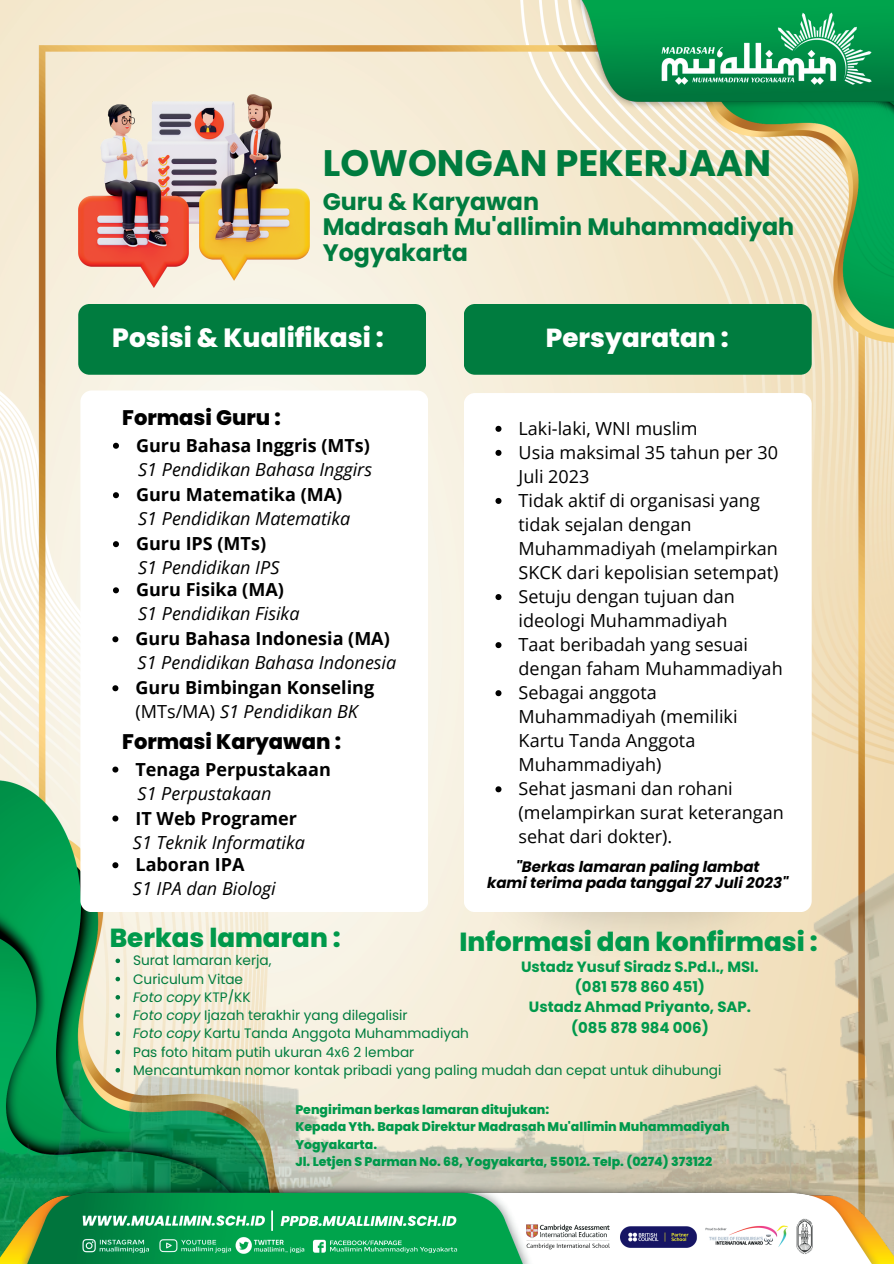
<style>
.page{position:relative;width:894px;height:1264px;background:#fff}
.page>*{position:absolute;margin:0;border:0;box-sizing:border-box;transform-origin:0 0}
.t1{font:700 36.75px "Poppins";color:#007c3f}
.t2{font:800 26.4px "Poppins";color:#fff}
.t3{font:800 26.1px "Poppins";color:#00994b}
.t4{font:800 26.1px "Poppins";color:#fff}
.t5{font:700 23.85px/26px "Poppins";color:#007c3f}
.t6{font:800 21px "Poppins";color:#000}
.t7{font:18px/24px "Open Sans";color:#000}
.t8{font:700 18px/24px "Open Sans";color:#000}
.t9{font:italic 18px "Open Sans";color:#000}
.t10{font:italic 700 15px "Poppins";color:#000}
.t11{font:700 14.85px "Poppins";color:#00994b}
.t12{font:13.65px "Poppins";color:#007c3f}
.t13{font:italic 13.65px "Poppins";color:#007c3f}
.t14{font:800 12.45px/17.2px "Poppins";color:#00994b}
.s1{font-weight:400}
.s2{font-weight:400;font-style:italic}
.s3{font-style:normal}
.s4{font-style:italic}
</style>
<div class="page">
<img style="left:0;top:0;width:893px;height:843px">
<img style="left:0;top:843px;width:893px;height:332px">
<img style="left:563px;top:0;width:330px;height:117px">
<img style="left:463px;top:903px;width:348px;height:80px">
<div style="left:463px;top:304px;width:348px;height:71px;background:#007c3f;border-radius:11px"></div>
<div style="left:463px;top:393px;width:348px;height:518px;background:#fff;border-radius:11px"></div>
<img style="left:0;top:1175px;width:893px;height:88px">
<img style="left:78px;top:94px;width:231px;height:194px">
<div style="left:78px;top:304px;width:348px;height:71px;background:#007c3f;border-radius:11px"></div>
<div style="left:80px;top:390px;width:348px;height:522px;background:#fff;border-radius:11px"></div>
<svg style="left:113px;top:443px;width:6px;height:6px"></svg>
<svg style="left:113px;top:492px;width:6px;height:6px"></svg>
<svg style="left:113px;top:541px;width:6px;height:6px"></svg>
<svg style="left:113px;top:587px;width:6px;height:6px"></svg>
<svg style="left:112px;top:636px;width:6px;height:6px"></svg>
<svg style="left:112px;top:685px;width:6px;height:6px"></svg>
<svg style="left:112px;top:766px;width:6px;height:6px"></svg>
<svg style="left:112px;top:815px;width:6px;height:6px"></svg>
<svg style="left:112px;top:862px;width:6px;height:6px"></svg>
<svg style="left:495px;top:426px;width:6px;height:6px"></svg>
<svg style="left:495px;top:450px;width:6px;height:6px"></svg>
<svg style="left:495px;top:498px;width:6px;height:6px"></svg>
<svg style="left:495px;top:594px;width:6px;height:6px"></svg>
<svg style="left:495px;top:642px;width:6px;height:6px"></svg>
<svg style="left:495px;top:690px;width:6px;height:6px"></svg>
<svg style="left:495px;top:786px;width:6px;height:6px"></svg>
<svg style="left:115px;top:958px;width:5px;height:5px"></svg>
<svg style="left:115px;top:976px;width:5px;height:5px"></svg>
<svg style="left:115px;top:995px;width:5px;height:4px"></svg>
<svg style="left:115px;top:1013px;width:5px;height:4px"></svg>
<svg style="left:115px;top:1031px;width:5px;height:5px"></svg>
<svg style="left:115px;top:1049px;width:5px;height:5px"></svg>
<svg style="left:115px;top:1067px;width:5px;height:5px"></svg>
<p class="t1" style="left:322px;top:137px;width:450px">LOWONGAN PEKERJAAN</p>
<p class="t5" style="left:322px;top:188px;width:218px">Guru &amp; Karyawan</p>
<p class="t5" style="left:322px;top:214px;width:473px">Madrasah Mu'allimin Muhammadiyah<br>Yogyakarta</p>
<p class="t2" style="left:112px;top:319px;width:273px">Posisi &amp; Kualifikasi :</p>
<p class="t6" style="left:122px;top:402px;width:160px">Formasi Guru :</p>
<p class="t8" style="left:136px;top:433px;width:235px">Guru Bahasa Inggris (MTs)</p>
<p class="t9" style="left:138px;top:456px;width:235px">S1 Pendidikan Bahasa Inggirs</p>
<p class="t8" style="left:136px;top:482px;width:208px">Guru Matematika (MA)</p>
<p class="t9" style="left:138px;top:506px;width:214px">S1 Pendidikan Matematika</p>
<p class="t8" style="left:136px;top:531px;width:131px">Guru IPS (MTs)</p>
<p class="t9" style="left:138px;top:555px;width:143px">S1 Pendidikan IPS</p>
<p class="t8" style="left:136px;top:577px;width:149px">Guru Fisika (MA)</p>
<p class="t9" style="left:138px;top:601px;width:163px">S1 Pendidikan Fisika</p>
<p class="t8" style="left:135px;top:626px;width:256px">Guru Bahasa Indonesia (MA)</p>
<p class="t9" style="left:138px;top:650px;width:260px">S1 Pendidikan Bahasa Indonesia</p>
<p class="t8" style="left:135px;top:675px;width:240px">Guru Bimbingan Konseling <span class="s1">(MTs/MA)</span> <span class="s2">S1 Pendidikan BK</span></p>
<p class="t6" style="left:122px;top:727px;width:220px">Formasi Karyawan :</p>
<p class="t8" style="left:135px;top:756px;width:197px">Tenaga Perpustakaan</p>
<p class="t9" style="left:138px;top:780px;width:135px">S1 Perpustakaan</p>
<p class="t8" style="left:135px;top:805px;width:163px">IT Web Programer</p>
<p class="t9" style="left:133px;top:829px;width:173px">S1 Teknik Informatika</p>
<p class="t4" style="left:545px;top:319px;width:184px">Persyaratan :</p>
<p class="t7" style="left:518px;top:416px;width:180px">Laki-laki, WNI muslim</p>
<p class="t7" style="left:518px;top:440px;width:261px">Usia maksimal 35 tahun per 30<br>Juli 2023</p>
<p class="t7" style="left:518px;top:488px;width:261px">Tidak aktif di organisasi yang tidak sejalan dengan<br>Muhammadiyah (melampirkan<br>SKCK dari kepolisian setempat)</p>
<p class="t7" style="left:518px;top:584px;width:218px">Setuju dengan tujuan dan ideologi Muhammadiyah</p>
<p class="t7" style="left:518px;top:632px;width:265px">Taat beribadah yang sesuai dengan faham Muhammadiyah</p>
<p class="t7" style="left:518px;top:680px;width:220px">Sebagai anggota<br>Muhammadiyah (memiliki<br>Kartu Tanda Anggota<br>Muhammadiyah)</p>
<p class="t7" style="left:518px;top:776px;width:266px">Sehat jasmani dan rohani (melampirkan surat keterangan sehat dari dokter).</p>
<p class="t8" style="left:135px;top:852px;width:110px">Laboran IPA</p>
<p class="t9" style="left:133px;top:876px;width:144px">S1 IPA dan Biologi</p>
<p class="t10" style="left:515px;top:856px;width:245px">"Berkas lamaran paling lambat</p>
<p class="t10" style="left:487px;top:872px;width:303px">kami terima pada tanggal 27 Juli 2023"</p>
<p class="t3" style="left:459px;top:923px;width:360px">Informasi dan konfirmasi :</p>
<p class="t11" style="left:521px;top:956px;width:239px">Ustadz Yusuf Siradz S.Pd.I., MSI.</p>
<p class="t11" style="left:574px;top:976px;width:132px">(081 578 860 451)</p>
<p class="t11" style="left:528px;top:996px;width:223px">Ustadz Ahmad Priyanto, SAP.</p>
<p class="t11" style="left:571px;top:1017px;width:139px">(085 878 984 006)</p>
<p class="t3" style="left:110px;top:919px;width:232px">Berkas lamaran :</p>
<p class="t12" style="left:133px;top:951px;width:140px">Surat lamaran kerja,</p>
<p class="t12" style="left:133px;top:969px;width:111px">Curiculum Vitae</p>
<p class="t13" style="left:133px;top:987px;width:119px">Foto copy <span class="s3">KTP/KK</span></p>
<p class="t12" style="left:133px;top:1005px;width:276px"><span class="s4">Foto copy</span> Ijazah terakhir yang dilegalisir</p>
<p class="t12" style="left:133px;top:1023px;width:337px"><span class="s4">Foto copy</span> Kartu Tanda Anggota Muhammadiyah</p>
<p class="t12" style="left:133px;top:1042px;width:283px">Pas foto hitam putih ukuran 4x6 2 lembar</p>
<p class="t12" style="left:133px;top:1060px;width:589px">Mencantumkan nomor kontak pribadi yang paling mudah dan cepat untuk dihubungi</p>
<p class="t14" style="left:295px;top:1101px;width:255px">Pengiriman berkas lamaran ditujukan:</p>
<p class="t14" style="left:295px;top:1118px;width:435px">Kepada Yth. Bapak Direktur Madrasah Mu'allimin Muhammadiyah<br>Yogyakarta.</p>
<p class="t14" style="left:295px;top:1153px;width:418px">Jl. Letjen S Parman No. 68, Yogyakarta, 55012. Telp. (0274) 373122</p>
</div>
